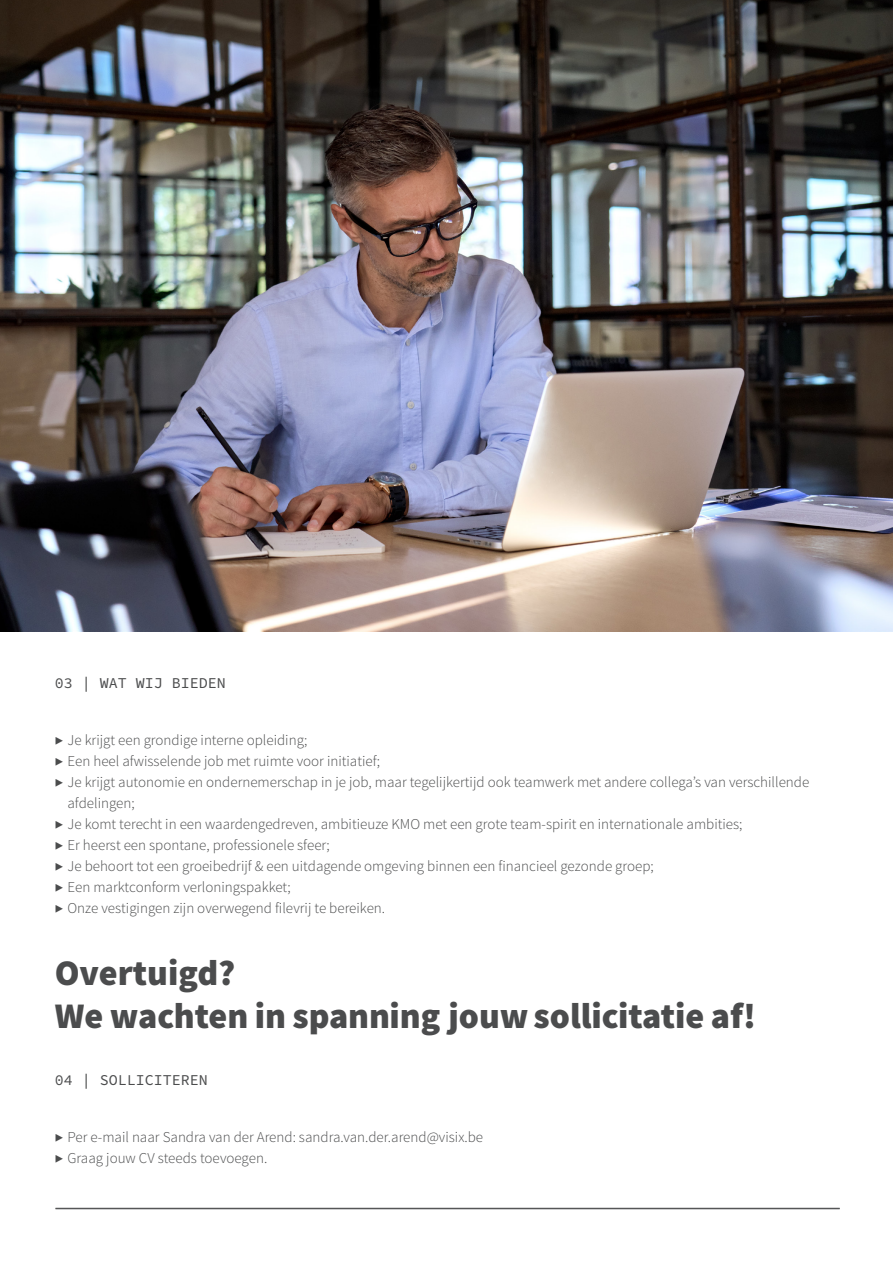
<style>
.page{position:relative;width:893px;height:1263px;background:#fff}
.page>*{position:absolute;margin:0;border:0;box-sizing:border-box;transform-origin:0 0}
.t1{font:36px "Source Sans Variable";color:#4b4c4d}
.t2{font:300 15px/21px "Source Sans Pro";color:#4b4c4d}
.t3{font:15px "Source Code Variable";color:#4b4c4d}
</style>
<div class="page">
<img style="left:0;top:0;width:893px;height:631px">
<hr style="left:55px;top:1208px;width:785px;height:1px;background:#4b4c4d">
<p class="t3" style="left:55px;top:672px;width:172px">03 | WAT WIJ BIEDEN</p>
<p class="t2" style="left:55px;top:729px;width:254px">▶ Je krijgt een grondige interne opleiding;</p>
<p class="t2" style="left:55px;top:750px;width:327px">▶ Een heel afwisselende job met ruimte voor initiatief;</p>
<p class="t2" style="left:68px;top:771px;width:743px;text-indent:-13px">▶ Je krijgt autonomie en ondernemerschap in je job, maar tegelijkertijd ook teamwerk met andere collega’s van verschillende afdelingen;</p>
<p class="t2" style="left:55px;top:813px;width:689px">▶ Je komt terecht in een waardengedreven, ambitieuze KMO met een grote team-spirit en internationale ambities;</p>
<p class="t2" style="left:55px;top:834px;width:276px">▶ Er heerst een spontane, professionele sfeer;</p>
<p class="t2" style="left:55px;top:855px;width:601px">▶ Je behoort tot een groeibedrijf &amp; een uitdagende omgeving binnen een financieel gezonde groep;</p>
<p class="t2" style="left:55px;top:876px;width:238px">▶ Een marktconform verloningspakket;</p>
<p class="t2" style="left:55px;top:897px;width:332px">▶ Onze vestigingen zijn overwegend filevrij te bereiken.</p>
<p class="t1" style="left:55px;top:951px;width:182px">Overtuigd?</p>
<p class="t1" style="left:55px;top:995px;width:703px">We wachten in spanning jouw sollicitatie af!</p>
<p class="t3" style="left:55px;top:1069px;width:154px">04 | SOLLICITEREN</p>
<p class="t2" style="left:55px;top:1126px;width:430px">▶ Per e-mail naar Sandra van der Arend: sandra.van.der.arend@visix.be</p>
<p class="t2" style="left:55px;top:1147px;width:214px">▶ Graag jouw CV steeds toevoegen.</p>
</div>
